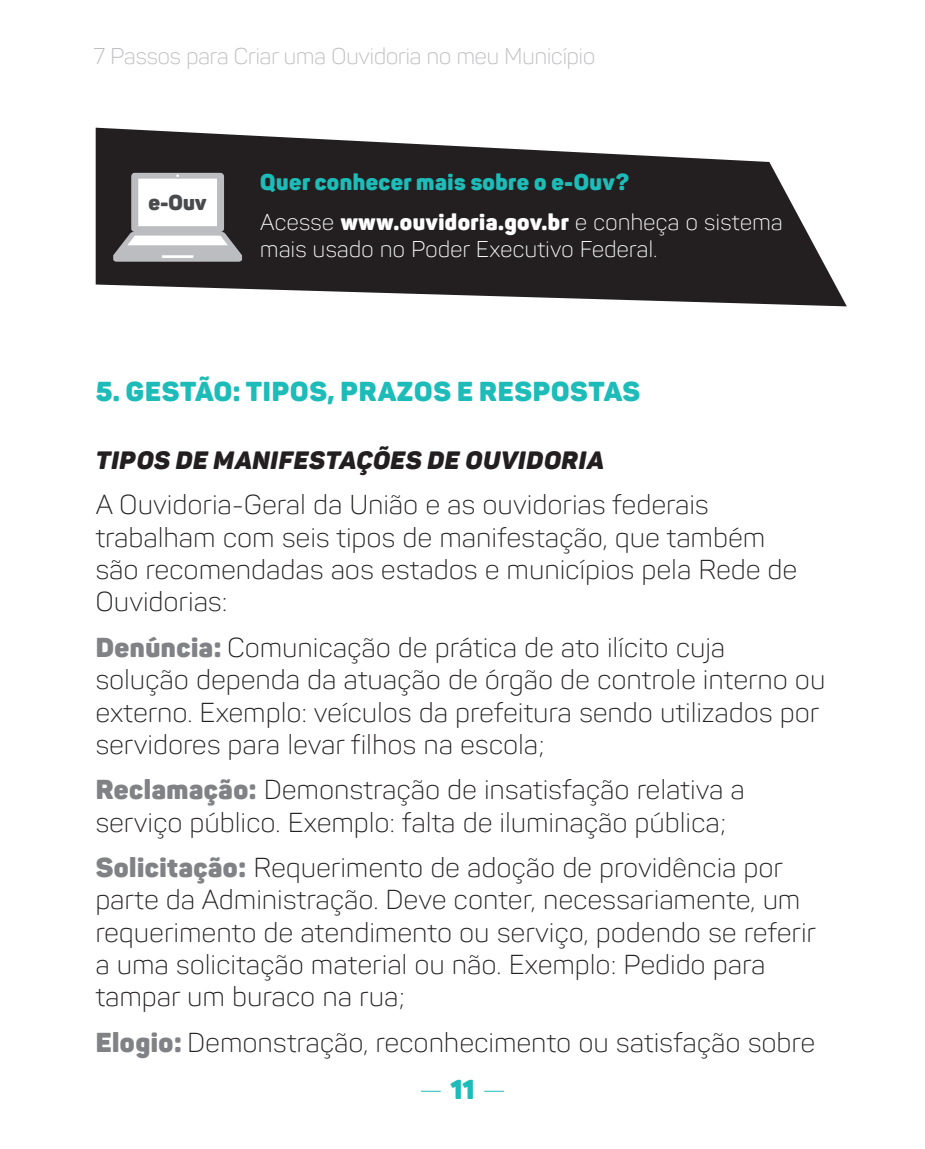
<style>
.page{position:relative;width:925px;height:1149px;background:#fff}
.page>*{position:absolute;margin:0;border:0;box-sizing:border-box;transform-origin:0 0}
.Corpo_de_texto{font:300 27px/32.4px "Panton";letter-spacing:.02em;color:#231f20}
.Títulos{font:900 27px "Panton";letter-spacing:.03em;color:#1dbcb8}
.Subtitulos{font:italic 900 24.75px "Panton";letter-spacing:.03em;color:#231f20}
.t1{font:900 22.5px/39.8px "Panton";letter-spacing:.02em;color:#1dbcb8}
.t2{font:300 22.5px "Panton";color:#bcbdc0}
.t3{font:300 22.5px "Panton";letter-spacing:.02em;color:#fff}
.t4{font:900 21.15px "Panton";color:#484a4c}
.s1{font-weight:300;color:#fff}
.s2{color:#fff}
.s3{font-weight:900;color:#808285}
</style>
<div class="page">
<svg style="left:421px;top:1090px;width:20px;height:1px"></svg>
<svg style="left:484px;top:1090px;width:20px;height:1px"></svg>
<svg style="left:96px;top:128px;width:751px;height:178px;fill:#231f20"></svg>
<svg style="left:113px;top:173px;width:129px;height:88px"></svg>
<p class="t2" style="left:94px;top:42px;width:503px">7 Passos para Criar uma Ouvidoria no meu Município</p>
<p class="t4" style="left:148px;top:189px;width:60px">e-Ouv</p>
<p class="t1" style="left:260px;top:162px;width:524px">Quer conhecer mais sobre o e-Ouv?<br><span class="s1">Acesse</span> <span class="s2">www.ouvidoria.gov.br</span> <span class="s1">e conheça o sistema</span></p>
<p class="t3" style="left:260px;top:235px;width:398px">mais usado no Poder Executivo Federal.</p>
<p class="Títulos" style="left:96px;top:374px;width:546px">5. GESTÃO: TIPOS, PRAZOS E RESPOSTAS</p>
<p class="Subtitulos" style="left:96px;top:444px;width:509px">TIPOS DE MANIFESTAÇÕES DE OUVIDORIA</p>
<p class="Corpo_de_texto" style="left:96px;top:488px;width:703px">A Ouvidoria-Geral da União e as ouvidorias federais trabalham com seis tipos de manifestação, que também são recomendadas aos estados e municípios pela Rede de Ouvidorias:</p>
<p class="Corpo_de_texto" style="left:96px;top:630px;width:731px"><span class="s3">Denúncia:</span> Comunicação de prática de ato ilícito cuja<br>solução dependa da atuação de órgão de controle interno ou externo. Exemplo: veículos da prefeitura sendo utilizados por servidores para levar filhos na escola;</p>
<p class="Corpo_de_texto" style="left:96px;top:773px;width:650px"><span class="s3">Reclamação:</span> Demonstração de insatisfação relativa a serviço público. Exemplo: falta de iluminação pública;</p>
<p class="Corpo_de_texto" style="left:96px;top:850px;width:722px"><span class="s3">Solicitação:</span> Requerimento de adoção de providência por parte da Administração. Deve conter, necessariamente, um requerimento de atendimento ou serviço, podendo se referir a uma solicitação material ou não. Exemplo: Pedido para tampar um buraco na rua;</p>
<p class="Corpo_de_texto" style="left:96px;top:1025px;width:721px"><span class="s3">Elogio:</span> Demonstração, reconhecimento ou satisfação sobre</p>
<p class="Títulos" style="left:450px;top:1072px;width:26px">11</p>
</div>
